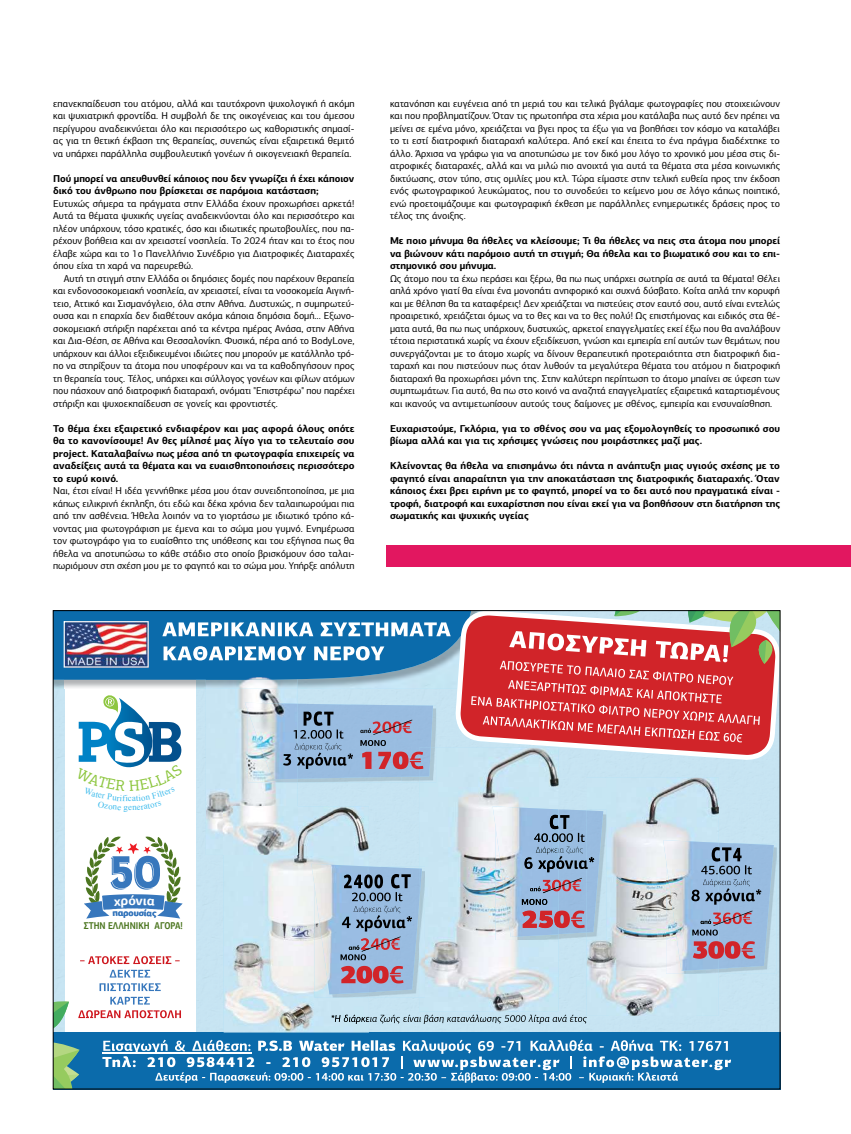
<style>
.page{position:relative;width:851px;height:1134px;background:#fff}
.page>*{position:absolute;margin:0;border:0;box-sizing:border-box;transform-origin:0 0}
.t1{font:59.88px "Burford Drop Shadow";color:#3777bc}
.t2{font:700 13.12px "PF Agora Sans Pro";color:#fff}
.t3{font:10px/12.5px "PF Centro Sans Pro";color:#000;text-align:justify}
.t4{font:700 10px/12.5px "PF Centro Sans Pro";color:#000;text-align:justify}
.t5{font:700 9.88px "PF Agora Sans Pro";color:#4c7620;scale:.83 1}
.t6{font:700 9px "PF Agora Sans Pro";color:#3777bc}
</style>
<div class="page">
<div style="left:386px;top:546px;width:464px;height:21px;background:#e21760"></div>
<div style="left:53px;top:1032px;width:727px;height:57px;background:#0b6bab"></div>
<svg style="left:55px;top:997px;width:676px;height:90px"></svg>
<img style="left:223px;top:991px;width:146px;height:41px">
<img style="left:331px;top:1014px;width:38px;height:10px">
<img style="left:314px;top:994px;width:55px;height:3px">
<img style="left:311px;top:991px;width:58px;height:3px">
<img style="left:586px;top:991px;width:132px;height:25px">
<img style="left:419px;top:991px;width:139px;height:20px">
<img style="left:419px;top:991px;width:6px;height:6px">
<svg style="left:53px;top:611px;width:727px;height:380px"></svg>
<p class="t3" style="left:53px;top:97px;width:303px">επανεκπαίδευση του ατόμου, αλλά και ταυτόχρονη ψυχολογική ή ακόμη και ψυχιατρική φροντίδα. Η συμβολή δε της οικογένειας και του άμεσου περίγυρου αναδεικνύεται όλο και περισσότερο ως καθοριστικής σημασί&shy;ας για τη θετική έκβαση της θεραπείας, συνεπώς είναι εξαιρετικά θεμιτό να υπάρχει παράλληλα συμβουλευτική γονέων ή οικογενειακή θεραπεία.</p>
<p class="t4" style="left:53px;top:172px;width:302px">Πού μπορεί να απευθυνθεί κάποιος που δεν γνωρίζει ή έχει κάποιον δικό του άνθρωπο που βρίσκεται σε παρόμοια κατάσταση;</p>
<p class="t3" style="left:53px;top:197px;width:303px">Ευτυχώς σήμερα τα πράγματα στην Ελλάδα έχουν προχωρήσει αρκετά!<br>Αυτά τα θέματα ψυχικής υγείας αναδεικνύονται όλο και περισσότερο και πλέον υπάρχουν, τόσο κρατικές, όσο και ιδιωτικές πρωτοβουλίες, που πα&shy;ρέχουν βοήθεια και αν χρειαστεί νοσηλεία. Το 2024 ήταν και το έτος που έλαβε χώρα και το 1ο Πανελλήνιο Συνέδριο για Διατροφικές Διαταραχές όπου είχα τη χαρά να παρευρεθώ.</p>
<p class="t3" style="left:53px;top:272px;width:303px;text-indent:11px">Αυτή τη στιγμή στην Ελλάδα οι δημόσιες δομές που παρέχουν θεραπεία και ενδονοσοκομειακή νοσηλεία, αν χρειαστεί, είναι τα νοσοκομεία Αιγινή&shy;τειο, Αττικό και Σισμανόγλειο, όλα στην Αθήνα. Δυστυχώς, η συμπρωτεύ&shy;ουσα και η επαρχία δεν διαθέτουν ακόμα κάποια δημόσια δομή… Εξωνο&shy;σοκομειακή στήριξη παρέχεται από τα κέντρα ημέρας Ανάσα, στην Αθήνα και Δια-Θέση, σε Αθήνα και Θεσσαλονίκη. Φυσικά, πέρα από το BodyLove, υπάρχουν και άλλοι εξειδικευμένοι ιδιώτες που μπορούν με κατάλληλο τρό&shy;πο να στηρίξουν τα άτομα που υποφέρουν και να τα καθοδηγήσουν προς τη θεραπεία τους. Τέλος, υπάρχει και σύλλογος γονέων και φίλων ατόμων που πάσχουν από διατροφική διαταραχή, ονόματι "Επιστρέφω" που παρέχει στήριξη και ψυχοεκπαίδευση σε γονείς και φροντιστές.</p>
<p class="t4" style="left:53px;top:422px;width:303px">Το θέμα έχει εξαιρετικό ενδιαφέρον και μας αφορά όλους οπότε θα το κανονίσουμε! Αν θες μίλησέ μας λίγο για το τελευταίο σου project. Καταλαβαίνω πως μέσα από τη φωτογραφία επιχειρείς να αναδείξεις αυτά τα θέματα και να ευαισθητοποιήσεις περισσότερο το ευρύ κοινό.</p>
<p class="t3" style="left:53px;top:484px;width:303px">Ναι, έτσι είναι! Η ιδέα γεννήθηκε μέσα μου όταν συνειδητοποίησα, με μια κάπως ειλικρινή έκπληξη, ότι εδώ και δέκα χρόνια δεν ταλαιπωρούμαι πια από την ασθένεια. Ήθελα λοιπόν να το γιορτάσω με ιδιωτικό τρόπο κά&shy;νοντας μια φωτογράφιση με έμενα και το σώμα μου γυμνό. Ενημέρωσα τον φωτογράφο για το ευαίσθητο της υπόθεσης και του εξήγησα πως θα ήθελα να αποτυπώσω το κάθε στάδιο στο οποίο βρισκόμουν όσο ταλαι&shy;πωριόμουν στη σχέση μου με το φαγητό και το σώμα μου. Υπήρξε απόλυτη</p>
<p class="t3" style="left:390px;top:97px;width:391px">κατανόηση και ευγένεια από τη μεριά του και τελικά βγάλαμε φωτογραφίες που στοιχειώνουν και που προβληματίζουν. Όταν τις πρωτοπήρα στα χέρια μου κατάλαβα πως αυτό δεν πρέπει να μείνει σε εμένα μόνο, χρειάζεται να βγει προς τα έξω για να βοηθήσει τον κόσμο να καταλάβει το τι εστί διατροφική διαταραχή καλύτερα. Από εκεί και έπειτα το ένα πράγμα διαδέχτηκε το άλλο. Άρχισα να γράφω για να αποτυπώσω με τον δικό μου λόγο το χρονικό μου μέσα στις δι&shy;ατροφικές διαταραχές, αλλά και να μιλώ πιο ανοιχτά για αυτά τα θέματα στα μέσα κοινωνικής δικτύωσης, στον τύπο, στις ομιλίες μου κτλ. Τώρα είμαστε στην τελική ευθεία προς την έκδοση ενός φωτογραφικού λευκώματος, που το συνοδεύει το κείμενο μου σε λόγο κάπως ποιητικό, ενώ προετοιμάζουμε και φωτογραφική έκθεση με παράλληλες ενημερωτικές δράσεις προς το τέλος της άνοιξης.</p>
<p class="t4" style="left:390px;top:234px;width:391px">Με ποιο μήνυμα θα ήθελες να κλείσουμε; Τι θα ήθελες να πεις στα άτομα που μπορεί να βιώνουν κάτι παρόμοιο αυτή τη στιγμή; Θα ήθελα και το βιωματικό σου και το επι&shy;στημονικό σου μήνυμα.</p>
<p class="t3" style="left:390px;top:272px;width:392px">Ως άτομο που τα έχω περάσει και ξέρω, θα πω πως υπάρχει σωτηρία σε αυτά τα θέματα! Θέλει απλά χρόνο γιατί θα είναι ένα μονοπάτι ανηφορικό και συχνά δύσβατο. Κοίτα απλά την κορυφή και με θέληση θα τα καταφέρεις! Δεν χρειάζεται να πιστεύεις στον εαυτό σου, αυτό είναι εντελώς προαιρετικό, χρειάζεται όμως να το θες και να το θες πολύ! Ως επιστήμονας και ειδικός στα θέ&shy;ματα αυτά, θα πω πως υπάρχουν, δυστυχώς, αρκετοί επαγγελματίες εκεί έξω που θα αναλάβουν τέτοια περιστατικά χωρίς να έχουν εξειδίκευση, γνώση και εμπειρία επί αυτών των θεμάτων, που συνεργάζονται με το άτομο χωρίς να δίνουν θεραπευτική προτεραιότητα στη διατροφική δια&shy;ταραχή και που πιστεύουν πως όταν λυθούν τα μεγαλύτερα θέματα του ατόμου η διατροφική διαταραχή θα προχωρήσει μόνη της. Στην καλύτερη περίπτωση το άτομο μπαίνει σε ύφεση των συμπτωμάτων. Για αυτό, θα πω στο κοινό να αναζητά επαγγελματίες εξαιρετικά καταρτισμένους και ικανούς να αντιμετωπίσουν αυτούς τους δαίμονες με σθένος, εμπειρία και ενσυναίσθηση.</p>
<p class="t4" style="left:390px;top:422px;width:391px">Ευχαριστούμε, Γκλόρια, για το σθένος σου να μας εξομολογηθείς το προσωπικό σου βίωμα αλλά και για τις χρήσιμες γνώσεις που μοιράστηκες μαζί μας.</p>
<p class="t4" style="left:390px;top:459px;width:392px">Κλείνοντας θα ήθελα να επισημάνω ότι πάντα η ανάπτυξη μιας υγιούς σχέσης με το φαγητό είναι απαραίτητη για την αποκατάσταση της διατροφικής διαταραχής. Όταν κάποιος έχει βρει ειρήνη με το φαγητό, μπορεί να το δει αυτό που πραγματικά είναι - τροφή, διατροφή και ευχαρίστηση που είναι εκεί για να βοηθήσουν στη διατήρηση της σωματικής και ψυχικής υγείας</p>
<h1 class="t1" style="left:107px;top:841px;width:59px">50</h1>
<h2 class="t2" style="left:128px;top:892px;width:9px">ό</h2>
<p class="t6" style="left:128px;top:907px;width:7px">ο</p>
<p class="t5" style="left:84px;top:919px;width:121px">ΣΤΗΝ ΕΛΛΗΝΙΚΗ ΑΓΟΡΑ!</p>
</div>
